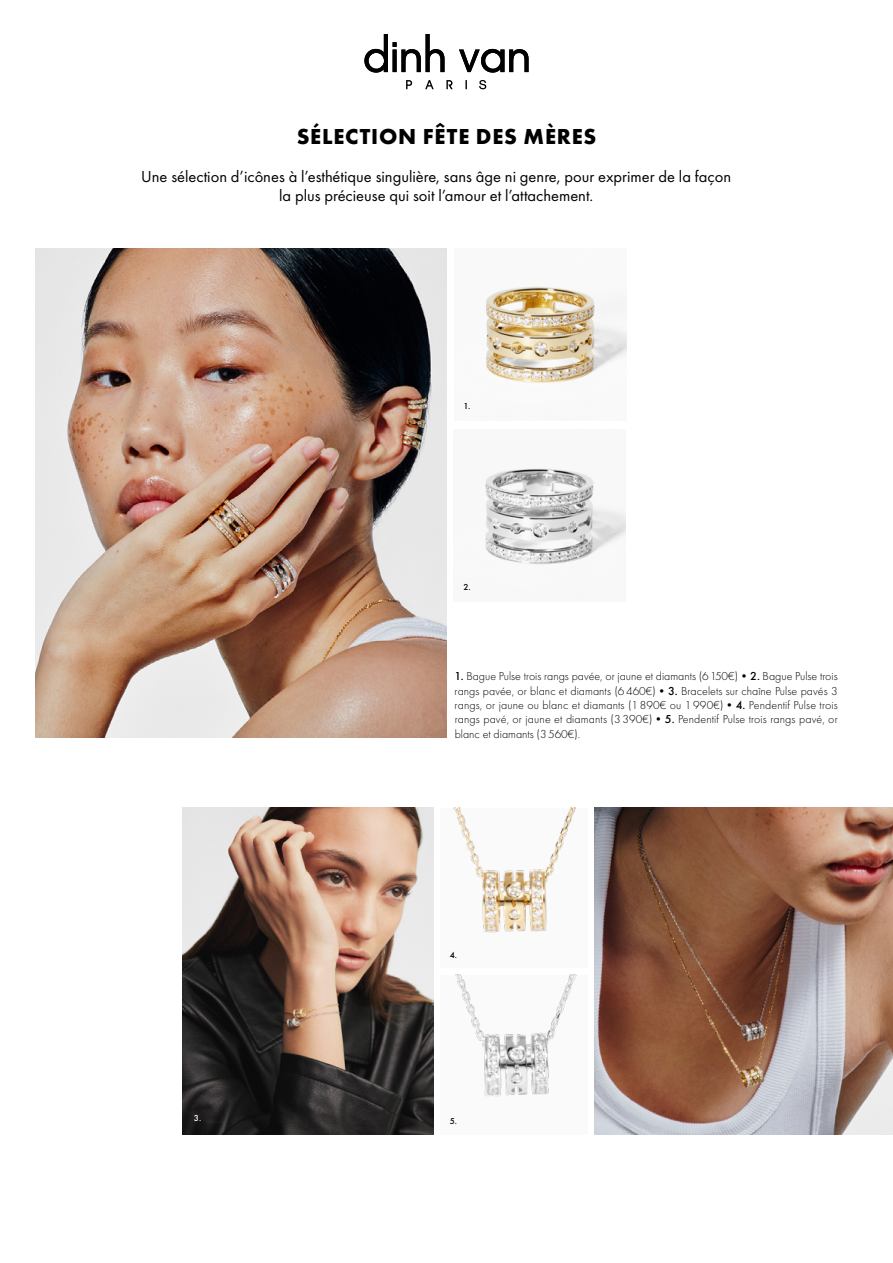
<style>
.page{position:relative;width:893px;height:1263px;background:#fff}
.page>*{position:absolute;margin:0;border:0;box-sizing:border-box;transform-origin:0 0}
.t1{font:700 22.5px "Futura PT";letter-spacing:.035em;color:#000}
.t2{font:16.5px/19.8px "Futura PT";color:#000;text-align:center}
.t3{font:300 12px/14.4px "Futura PT";letter-spacing:.01em;color:#000;text-align:justify}
.t4{font:500 9px "Futura PT";color:#000}
.t5{font:500 9px "Futura PT";color:#fff}
.s1{font-weight:500}
</style>
<div class="page">
<img style="left:455px;top:975px;width:122px;height:122px">
<svg style="left:425px;top:80px;width:9px;height:9px"></svg>
<svg style="left:465px;top:80px;width:2px;height:9px"></svg>
<svg style="left:446px;top:80px;width:7px;height:9px"></svg>
<svg style="left:406px;top:80px;width:6px;height:9px"></svg>
<svg style="left:364px;top:34px;width:80px;height:39px"></svg>
<svg style="left:459px;top:49px;width:70px;height:24px"></svg>
<svg style="left:479px;top:80px;width:7px;height:9px"></svg>
<img style="left:35px;top:249px;width:411px;height:489px">
<img style="left:486px;top:286px;width:141px;height:97px">
<img style="left:595px;top:808px;width:298px;height:326px">
<div style="left:440px;top:808px;width:147px;height:159px;background:#fafafa"></div>
<img style="left:485px;top:468px;width:141px;height:97px">
<img style="left:453px;top:808px;width:123px;height:125px">
<img style="left:183px;top:808px;width:250px;height:326px">
<h1 class="t1" style="left:297px;top:121px;width:301px">SÉLECTION FÊTE DES MÈRES</h1>
<h2 class="t2" style="left:141px;top:166px;width:591px">Une sélection d’icônes à l’esthétique singulière, sans âge ni genre, pour exprimer de la façon la plus précieuse qui soit l’amour et l’attachement.</h2>
<p class="t4" style="left:463px;top:401px;width:8px">1.</p>
<p class="t4" style="left:463px;top:581px;width:9px">2.</p>
<p class="t3" style="left:455px;top:669px;width:385px"><span class="s1">1.</span> Bague Pulse trois rangs pavée, or jaune et diamants (6150€)•<span class="s1">2.</span> Bague Pulse trois rangs pavée, or blanc et diamants (6 460€)•<span class="s1">3.</span> Bracelets sur chaîne Pulse pavés 3 rangs, or jaune ou blanc et diamants (1890€ ou 1 990€)•<span class="s1">4.</span> Pendentif Pulse trois rangs pavé, or jaune et diamants (3 390€)•<span class="s1">5.</span> Pendentif Pulse trois rangs pavé, or blanc et diamants (3560€).</p>
<p class="t5" style="left:194px;top:1112px;width:9px">3.</p>
<p class="t4" style="left:450px;top:949px;width:9px">4.</p>
<p class="t4" style="left:450px;top:1115px;width:9px">5.</p>
</div>
